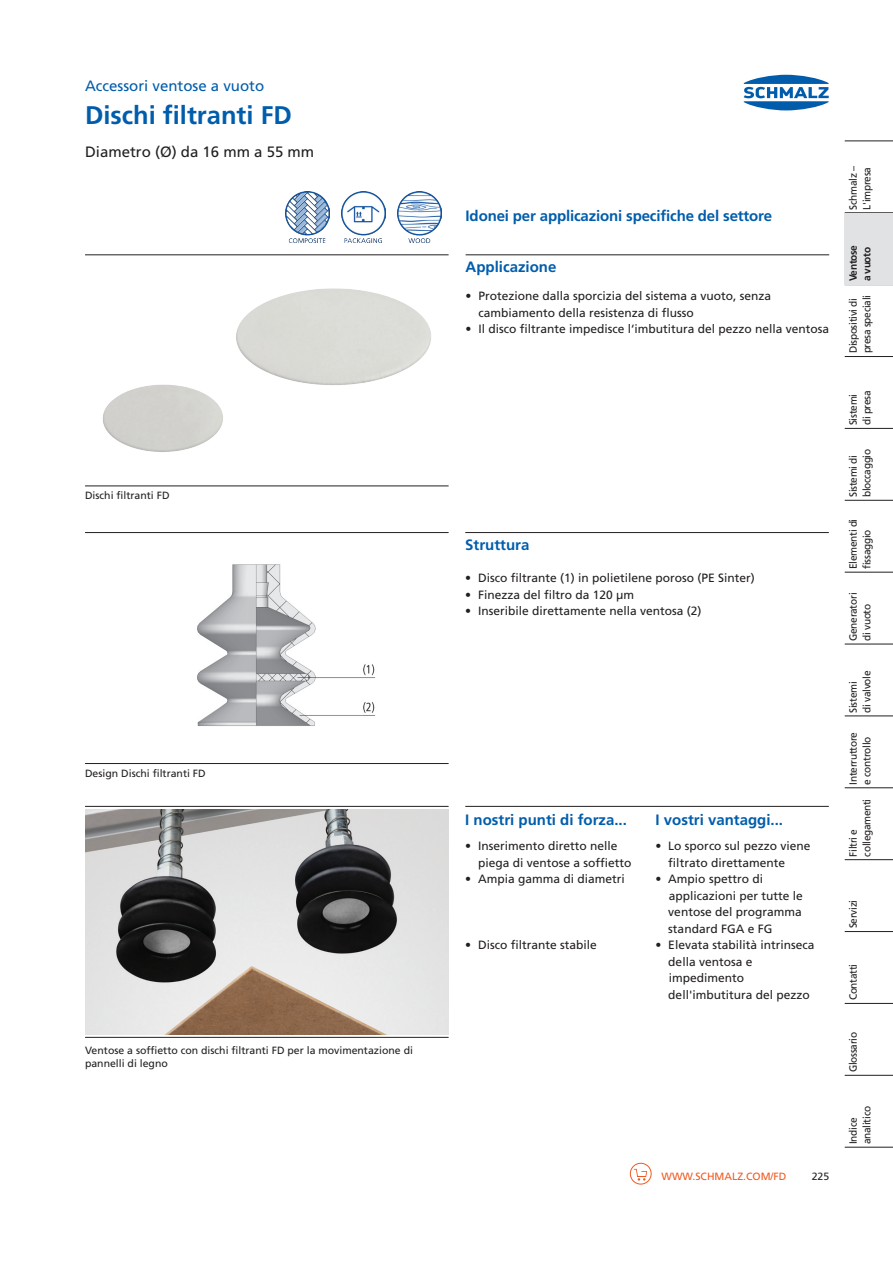
<style>
.page{position:relative;width:893px;height:1263px;background:#fff}
.page>*{position:absolute;margin:0;border:0;box-sizing:border-box;transform-origin:0 0}
.Produkt-Beschreibung{font:700 25.5px "Frutiger LT";color:#015dac}
.Produkt-Beschreibung-2{font:700 15px "Frutiger LT";color:#015dac}
.Produkt-Beschreibung-3{font:15px "Frutiger LT";color:#231f20}
.Produkt-Beschreibung-4{font:15px "Frutiger LT";color:#015dac}
.Produkt-Beschreibung-5{font:12px/16.5px "Frutiger LT";color:#231f20}
.Global-Taben-inaktiv{font:10.5px "Frutiger LT";letter-spacing:-.03em;color:#231f20;scale:.96 1}
.Produkt-Bilduntersch{font:10.5px/13.5px "Frutiger LT";color:#231f20}
.Global-URL{font:10.5px "Frutiger LT";color:#f15921}
.Global-Taben-aktiv{font:700 10.5px "Frutiger LT";letter-spacing:-.03em;color:#231f20;scale:.96 1}
.Global-Pagina-R{font:10.5px "Frutiger LT";color:#231f20}
</style>
<div class="page">
<svg style="left:744px;top:75px;width:85px;height:35px"></svg>
<hr style="left:845px;top:141px;width:48px;height:1px;background:#231f20">
<hr style="left:845px;top:212px;width:48px;height:1px;background:#231f20">
<hr style="left:845px;top:284px;width:48px;height:1px;background:#231f20">
<hr style="left:845px;top:356px;width:48px;height:1px;background:#231f20">
<hr style="left:845px;top:428px;width:48px;height:1px;background:#231f20">
<hr style="left:845px;top:500px;width:48px;height:1px;background:#231f20">
<hr style="left:845px;top:572px;width:48px;height:1px;background:#231f20">
<hr style="left:845px;top:644px;width:48px;height:1px;background:#231f20">
<hr style="left:845px;top:716px;width:48px;height:1px;background:#231f20">
<hr style="left:845px;top:787px;width:48px;height:1px;background:#231f20">
<hr style="left:845px;top:859px;width:48px;height:1px;background:#231f20">
<hr style="left:845px;top:931px;width:48px;height:1px;background:#231f20">
<hr style="left:845px;top:1003px;width:48px;height:1px;background:#231f20">
<hr style="left:845px;top:1075px;width:48px;height:1px;background:#231f20">
<hr style="left:845px;top:1147px;width:48px;height:1px;background:#231f20">
<div style="left:845px;top:213px;width:48px;height:71px;background:#e1e2e4"></div>
<svg style="left:634px;top:1169px;width:13px;height:11px"></svg>
<div style="left:630px;top:1163px;width:21px;height:21px;border:1px solid #f15921;border-radius:50%"></div>
<img style="left:398px;top:191px;width:44px;height:52px">
<img style="left:342px;top:191px;width:44px;height:52px">
<img style="left:286px;top:191px;width:44px;height:52px">
<hr style="left:85px;top:255px;width:364px;height:1px;background:#231f20">
<hr style="left:85px;top:486px;width:364px;height:1px;background:#231f20">
<hr style="left:466px;top:255px;width:363px;height:1px;background:#231f20">
<img style="left:103px;top:288px;width:328px;height:164px">
<hr style="left:85px;top:532px;width:364px;height:1px;background:#231f20">
<hr style="left:85px;top:763px;width:364px;height:1px;background:#231f20">
<img style="left:197px;top:564px;width:179px;height:162px">
<hr style="left:465px;top:532px;width:364px;height:1px;background:#231f20">
<hr style="left:85px;top:806px;width:364px;height:1px;background:#231f20">
<hr style="left:85px;top:1037px;width:364px;height:1px;background:#231f20">
<img style="left:85px;top:809px;width:364px;height:226px">
<hr style="left:465px;top:806px;width:364px;height:1px;background:#231f20">
<p class="Produkt-Beschreibung-4" style="left:85px;top:77px;width:181px">Accessori ventose a vuoto</p>
<p class="Produkt-Beschreibung" style="left:85px;top:100px;width:208px">Dischi filtranti FD</p>
<p class="Produkt-Beschreibung-3" style="left:85px;top:143px;width:231px">Diametro (Ø) da 16 mm a 55 mm</p>
<p class="Produkt-Bilduntersch" style="left:85px;top:489px;width:86px">Dischi filtranti FD</p>
<p class="Produkt-Bilduntersch" style="left:85px;top:767px;width:122px">Design Dischi filtranti FD</p>
<p class="Produkt-Bilduntersch" style="left:85px;top:1043px;width:329px">Ventose a soffietto con dischi filtranti FD per la movimentazione di pannelli di legno</p>
<p class="Produkt-Beschreibung-2" style="left:466px;top:207px;width:308px">Idonei per applicazioni specifiche del settore</p>
<p class="Produkt-Beschreibung-2" style="left:466px;top:258px;width:92px">Applicazione</p>
<p class="Produkt-Beschreibung-5" style="left:478px;top:288px;width:294px;text-indent:-13px">• Protezione dalla sporcizia del sistema a vuoto, senza cambiamento della resistenza di flusso</p>
<p class="Produkt-Beschreibung-5" style="left:466px;top:321px;width:365px">• Il disco filtrante impedisce l‘imbutitura del pezzo nella ventosa</p>
<p class="Produkt-Beschreibung-2" style="left:465px;top:536px;width:66px">Struttura</p>
<p class="Produkt-Beschreibung-5" style="left:465px;top:570px;width:291px">• Disco filtrante (1) in polietilene poroso (PE Sinter)</p>
<p class="Produkt-Beschreibung-5" style="left:465px;top:586px;width:170px">• Finezza del filtro da 120 µm</p>
<p class="Produkt-Beschreibung-5" style="left:465px;top:603px;width:238px">• Inseribile direttamente nella ventosa (2)</p>
<p class="Produkt-Beschreibung-2" style="left:465px;top:811px;width:163px">I nostri punti di forza...</p>
<p class="Produkt-Beschreibung-2" style="left:656px;top:811px;width:129px">I vostri vantaggi...</p>
<p class="Produkt-Beschreibung-5" style="left:478px;top:838px;width:155px;text-indent:-13px">• Inserimento diretto nelle piega di ventose a soffietto</p>
<p class="Produkt-Beschreibung-5" style="left:668px;top:838px;width:144px;text-indent:-13px">• Lo sporco sul pezzo viene filtrato direttamente</p>
<p class="Produkt-Beschreibung-5" style="left:465px;top:871px;width:161px">• Ampia gamma di diametri</p>
<p class="Produkt-Beschreibung-5" style="left:656px;top:871px;width:109px">• Ampio spettro di</p>
<p class="Produkt-Beschreibung-5" style="left:668px;top:887px;width:136px;text-align:justify">applicazioni per tutte le ventose del programma standard FGA e FG</p>
<p class="Produkt-Beschreibung-5" style="left:465px;top:937px;width:133px">• Disco filtrante stabile</p>
<p class="Produkt-Beschreibung-5" style="left:668px;top:937px;width:148px;text-indent:-13px">• Elevata stabilità intrinseca della ventosa e</p>
<p class="Produkt-Beschreibung-5" style="left:668px;top:970px;width:143px">impedimento dell'imbutitura del pezzo</p>
<p class="Global-URL" style="left:661px;top:1170px;width:126px">WWW.SCHMALZ.COM/FD</p>
<p class="Global-Pagina-R" style="left:812px;top:1170px;width:19px">225</p>
<p class="Global-Taben-inaktiv" style="left:847px;top:210px;width:47px;rotate:-90deg">Schmalz –</p>
<p class="Global-Taben-inaktiv" style="left:860px;top:210px;width:46px;rotate:-90deg">L'impresa</p>
<p class="Global-Taben-aktiv" style="left:847px;top:281px;width:39px;rotate:-90deg">Ventose</p>
<p class="Global-Taben-aktiv" style="left:860px;top:281px;width:38px;rotate:-90deg">a vuoto</p>
<p class="Global-Taben-inaktiv" style="left:847px;top:353px;width:59px;rotate:-90deg">Dispositivi di</p>
<p class="Global-Taben-inaktiv" style="left:860px;top:353px;width:62px;rotate:-90deg">presa speciali</p>
<p class="Global-Taben-inaktiv" style="left:847px;top:425px;width:34px;rotate:-90deg">Sistemi</p>
<p class="Global-Taben-inaktiv" style="left:860px;top:425px;width:38px;rotate:-90deg">di presa</p>
<p class="Global-Taben-inaktiv" style="left:847px;top:497px;width:45px;rotate:-90deg">Sistemi di</p>
<p class="Global-Taben-inaktiv" style="left:860px;top:497px;width:52px;rotate:-90deg">bloccaggio</p>
<p class="Global-Taben-inaktiv" style="left:847px;top:569px;width:54px;rotate:-90deg">Elementi di</p>
<p class="Global-Taben-inaktiv" style="left:860px;top:569px;width:42px;rotate:-90deg">fissaggio</p>
<p class="Global-Taben-inaktiv" style="left:847px;top:641px;width:52px;rotate:-90deg">Generatori</p>
<p class="Global-Taben-inaktiv" style="left:860px;top:641px;width:40px;rotate:-90deg">di vuoto</p>
<p class="Global-Taben-inaktiv" style="left:847px;top:713px;width:34px;rotate:-90deg">Sistemi</p>
<p class="Global-Taben-inaktiv" style="left:860px;top:713px;width:45px;rotate:-90deg">di valvole</p>
<p class="Global-Taben-inaktiv" style="left:847px;top:785px;width:56px;rotate:-90deg">Interruttore</p>
<p class="Global-Taben-inaktiv" style="left:860px;top:785px;width:51px;rotate:-90deg">e controllo</p>
<p class="Global-Taben-inaktiv" style="left:860px;top:856px;width:62px;rotate:-90deg">collegamenti</p>
<p class="Global-Taben-inaktiv" style="left:847px;top:856px;width:30px;rotate:-90deg">Filtri e</p>
<p class="Global-Taben-inaktiv" style="left:847px;top:928px;width:31px;rotate:-90deg">Servizi</p>
<p class="Global-Taben-inaktiv" style="left:847px;top:1000px;width:40px;rotate:-90deg">Contatti</p>
<p class="Global-Taben-inaktiv" style="left:847px;top:1072px;width:43px;rotate:-90deg">Glossario</p>
<p class="Global-Taben-inaktiv" style="left:847px;top:1144px;width:29px;rotate:-90deg">Indice</p>
<p class="Global-Taben-inaktiv" style="left:860px;top:1144px;width:41px;rotate:-90deg">analitico</p>
</div>
